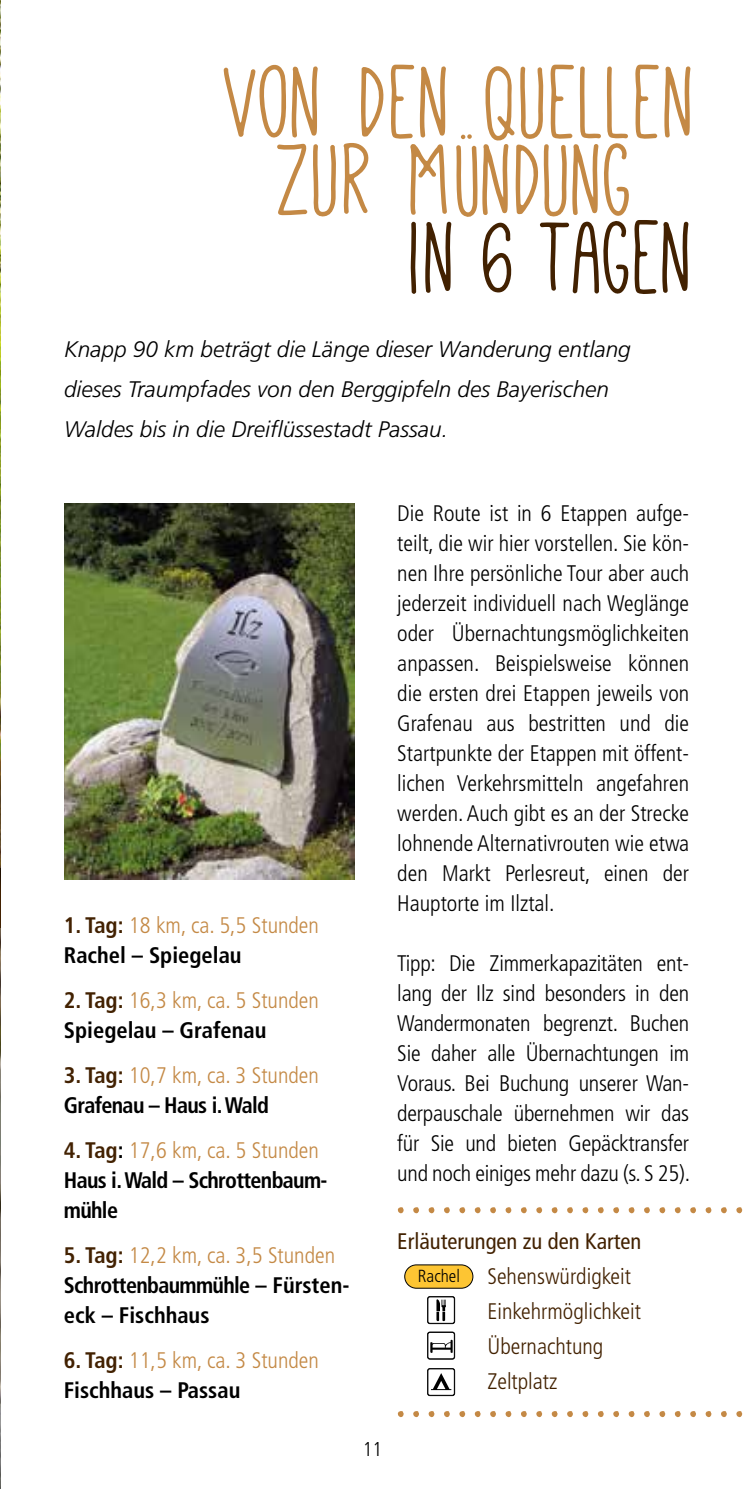
<style>
.page{position:relative;width:745px;height:1489px;background:#fff}
.page>*{position:absolute;margin:0;border:0;box-sizing:border-box;transform-origin:0 0}
.t1{font:112.5px "Mathlete Bulky";letter-spacing:.02em;color:#c48945}
.t2{font:112.5px "Mathlete Bulky";letter-spacing:.01em;color:#422101}
.t3{font:72.5px "Mathlete Bulky";color:#c48945}
.t4{font:300 condensed 22.5px/30px "Frutiger";letter-spacing:-.01em;color:#000;text-align:justify}
.t5{font:700 condensed 22.5px/30px "Frutiger";letter-spacing:-.03em;color:#000}
.t6{font:italic 300 22.5px/40px "Frutiger";color:#000}
.t7{font:300 condensed 22.5px/30px "Frutiger";color:#c48945}
.t8{font:300 condensed 22.5px/35px "Frutiger";color:#422101}
.t9{font:condensed 22.5px "Frutiger";color:#422101}
.t10{font:300 condensed 20px "Frutiger";color:#000}
.t11{font:300 condensed 17.5px "Frutiger";color:#000}
.s1{font-weight:700;color:#422101}
.s2{font-weight:700;color:#000}
.s3{color:#422101}
.s4{font-weight:300;color:#c48945}
</style>
<div class="page">
<img style="left:0;top:940px;width:1px;height:548px">
<img style="left:0;top:190px;width:1px;height:677px">
<img style="left:64px;top:504px;width:290px;height:375px">
<div style="left:404px;top:1264px;width:68px;height:24px;background:#fdc533;border-radius:12px"></div>
<div style="left:404px;top:1264px;width:69px;height:24px;border:1px solid #000;border-radius:12px"></div>
<div style="left:427px;top:1295px;width:28px;height:28px;background:#484848;border-radius:3px"></div>
<div style="left:427px;top:1296px;width:27px;height:27px;background:#fff;border-radius:2px"></div>
<div style="left:427px;top:1296px;width:27px;height:27px;border:1px solid #000;border-radius:2px"></div>
<svg style="left:436px;top:1299px;width:9px;height:21px"></svg>
<img style="left:0;top:0;width:1px;height:190px">
<svg style="left:427px;top:1331px;width:28px;height:28px"></svg>
<div style="left:427px;top:1332px;width:27px;height:26px;background:#fff;border-radius:2px"></div>
<div style="left:427px;top:1332px;width:27px;height:26px;border:1px solid #000;border-radius:2px"></div>
<svg style="left:430px;top:1339px;width:22px;height:13px"></svg>
<div style="left:427px;top:1367px;width:28px;height:28px;background:#444;border-radius:3px"></div>
<svg style="left:427px;top:1368px;width:27px;height:27px"></svg>
<div style="left:427px;top:1368px;width:27px;height:27px;border:1px solid #000;border-radius:2px"></div>
<svg style="left:431px;top:1372px;width:20px;height:17px"></svg>
<h1 class="t1" style="left:224px;top:48px;width:471px">VON DEN QUELLEN</h1>
<h1 class="t1" style="left:278px;top:125px;width:356px">ZUR MÜNDUNG</h1>
<h1 class="t2" style="left:407px;top:203px;width:286px">IN 6 TAGEN</h1>
<p class="t6" style="left:64px;top:329px;width:567px">Knapp 90 km beträgt die Länge dieser Wanderung entlang dieses Traumpfades von den Berggipfeln des Bayerischen<br>Waldes bis in die Dreiflüssestadt Passau.</p>
<p class="t7" style="left:64px;top:910px;width:256px"><span class="s1">1. Tag:</span> 18 km, ca. 5,5 Stunden<br><span class="s2">Rachel – Spiegelau</span></p>
<p class="t7" style="left:64px;top:985px;width:256px"><span class="s1">2. Tag:</span> 16,3 km, ca. 5 Stunden<br><span class="s2">Spiegelau – Grafenau</span></p>
<p class="t5" style="left:64px;top:1060px;width:256px"><span class="s3">3. Tag:</span> <span class="s4">10,7 km, ca. 3 Stunden<br></span>Grafenau – Haus i. Wald</p>
<p class="t5" style="left:64px;top:1135px;width:265px"><span class="s3">4. Tag</span>: <span class="s4">17,6 km, ca. 5 Stunden<br></span>Haus i. Wald – Schrottenbaum&shy;mühle</p>
<p class="t5" style="left:64px;top:1240px;width:287px"><span class="s3">5. Tag:</span> <span class="s4">12,2 km, ca. 3,5 Stunden<br></span>Schrottenbaummühle – Fürsten&shy;eck – Fischhaus</p>
<p class="t7" style="left:64px;top:1345px;width:256px"><span class="s1">6. Tag:</span> 11,5 km, ca. 3 Stunden<br><span class="s2">Fischhaus – Passau</span></p>
<p class="t10" style="left:362px;top:1437px;width:21px">11</p>
<p class="t4" style="left:397px;top:498px;width:293px">Die Route ist in 6 Etappen aufge&shy;teilt, die wir hier vorstellen. Sie kön&shy;nen Ihre persönliche Tour aber auch jederzeit individuell nach Weglänge oder Übernachtungsmöglichkeiten anpassen. Beispielsweise können die ersten drei Etappen jeweils von Grafenau aus bestritten und die Startpunkte der Etappen mit öffent&shy;lichen Verkehrsmitteln angefahren werden. Auch gibt es an der Strecke lohnende Alternativrouten wie etwa den Markt Perlesreut, einen der Hauptorte im Ilztal.</p>
<p class="t4" style="left:397px;top:948px;width:294px">Tipp: Die Zimmerkapazitäten ent&shy;lang der Ilz sind besonders in den Wandermonaten begrenzt. Buchen Sie daher alle Übernachtungen im Voraus. Bei Buchung unserer Wan&shy;derpauschale übernehmen wir das für Sie und bieten Gepäcktransfer und noch einiges mehr dazu (s. S 25).</p>
<h2 class="t3" style="left:397px;top:1155px;width:348px">.......................</h2>
<p class="t9" style="left:397px;top:1228px;width:245px">Erläuterungen zu den Karten</p>
<p class="t8" style="left:487px;top:1259px;width:155px">Sehenswürdigkeit<br>Einkehrmöglichkeit<br>Übernachtung<br>Zeltplatz</p>
<p class="t11" style="left:417px;top:1265px;width:44px">Rachel</p>
<h2 class="t3" style="left:397px;top:1358px;width:348px">.......................</h2>
</div>
